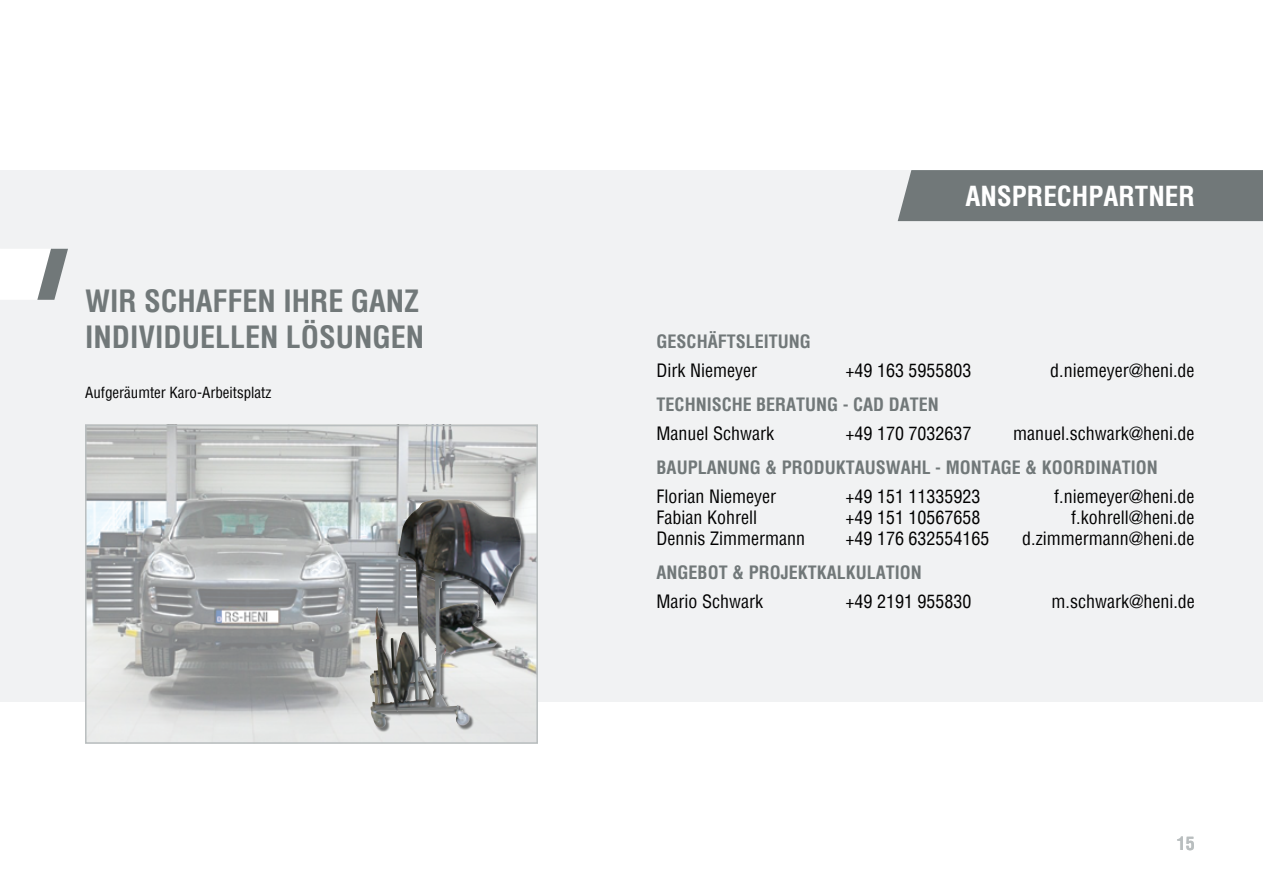
<style>
.page{position:relative;width:1263px;height:893px;background:#fff}
.page>*{position:absolute;margin:0;border:0;box-sizing:border-box;transform-origin:0 0}
.t1{font:700 condensed 30px/36px "Helvetica";color:#717879}
.t2{font:700 condensed 27px "Helvetica";color:#fff}
.t3{font:condensed 18px "Helvetica";color:#000}
.t4{font:700 condensed 18px "Helvetica";color:#717879}
.t5{font:700 condensed 18px "Helvetica";color:#b9bebf}
.t6{font:condensed 15px "Helvetica";color:#000}
</style>
<div class="page">
<div style="left:0;top:170px;width:1263px;height:532px;background:#f1f2f3"></div>
<img style="left:88px;top:428px;width:447px;height:313px">
<div style="left:371px;top:500px;width:155px;height:233px;background:#000;opacity:.5"></div>
<img style="left:370px;top:500px;width:100px;height:228px">
<div style="left:85px;top:425px;width:453px;height:319px;border:2px solid #b9bebf"></div>
<svg style="left:0;top:249px;width:68px;height:51px"></svg>
<div style="left:898px;top:170px;width:365px;height:51px;background:#717879"></div>
<h1 class="t1" style="left:85px;top:282px;width:341px">WIR SCHAFFEN IHRE GANZ<br>INDIVIDUELLEN LÖSUNGEN</h1>
<p class="t6" style="left:85px;top:382px;width:188px">Aufgeräumter Karo-Arbeitsplatz</p>
<p class="t4" style="left:657px;top:329px;width:156px">GESCHÄFTSLEITUNG</p>
<h2 class="t2" style="left:965px;top:178px;width:231px">ANSPRECHPARTNER</h2>
<p class="t3" style="left:657px;top:358px;width:102px">Dirk Niemeyer</p>
<p class="t3" style="left:845px;top:358px;width:127px">+49 163 5955803</p>
<p class="t3" style="left:1050px;top:358px;width:146px">d.niemeyer@heni.de</p>
<p class="t4" style="left:657px;top:392px;width:284px">TECHNISCHE BERATUNG - CAD DATEN</p>
<p class="t3" style="left:657px;top:421px;width:119px">Manuel Schwark</p>
<p class="t3" style="left:845px;top:421px;width:127px">+49 170 7032637</p>
<p class="t3" style="left:1013px;top:421px;width:183px">manuel.schwark@heni.de</p>
<p class="t4" style="left:657px;top:455px;width:503px">BAUPLANUNG &amp; PRODUKTAUSWAHL - MONTAGE &amp; KOORDINATION</p>
<p class="t3" style="left:657px;top:484px;width:121px">Florian Niemeyer</p>
<p class="t3" style="left:845px;top:484px;width:136px">+49 151 11335923</p>
<p class="t3" style="left:1054px;top:484px;width:142px">f.niemeyer@heni.de</p>
<p class="t3" style="left:657px;top:526px;width:150px">Dennis Zimmermann</p>
<p class="t3" style="left:845px;top:526px;width:145px">+49 176 632554165</p>
<p class="t3" style="left:1022px;top:526px;width:174px">d.zimmermann@heni.de</p>
<p class="t3" style="left:657px;top:505px;width:102px">Fabian Kohrell</p>
<p class="t3" style="left:845px;top:505px;width:136px">+49 151 10567658</p>
<p class="t3" style="left:1071px;top:505px;width:125px">f.kohrell@heni.de</p>
<p class="t4" style="left:657px;top:560px;width:267px">ANGEBOT &amp; PROJEKTKALKULATION</p>
<p class="t3" style="left:657px;top:589px;width:108px">Mario Schwark</p>
<p class="t3" style="left:845px;top:589px;width:127px">+49 2191 955830</p>
<p class="t3" style="left:1051px;top:589px;width:145px">m.schwark@heni.de</p>
<p class="t5" style="left:1177px;top:832px;width:19px">15</p>
</div>
